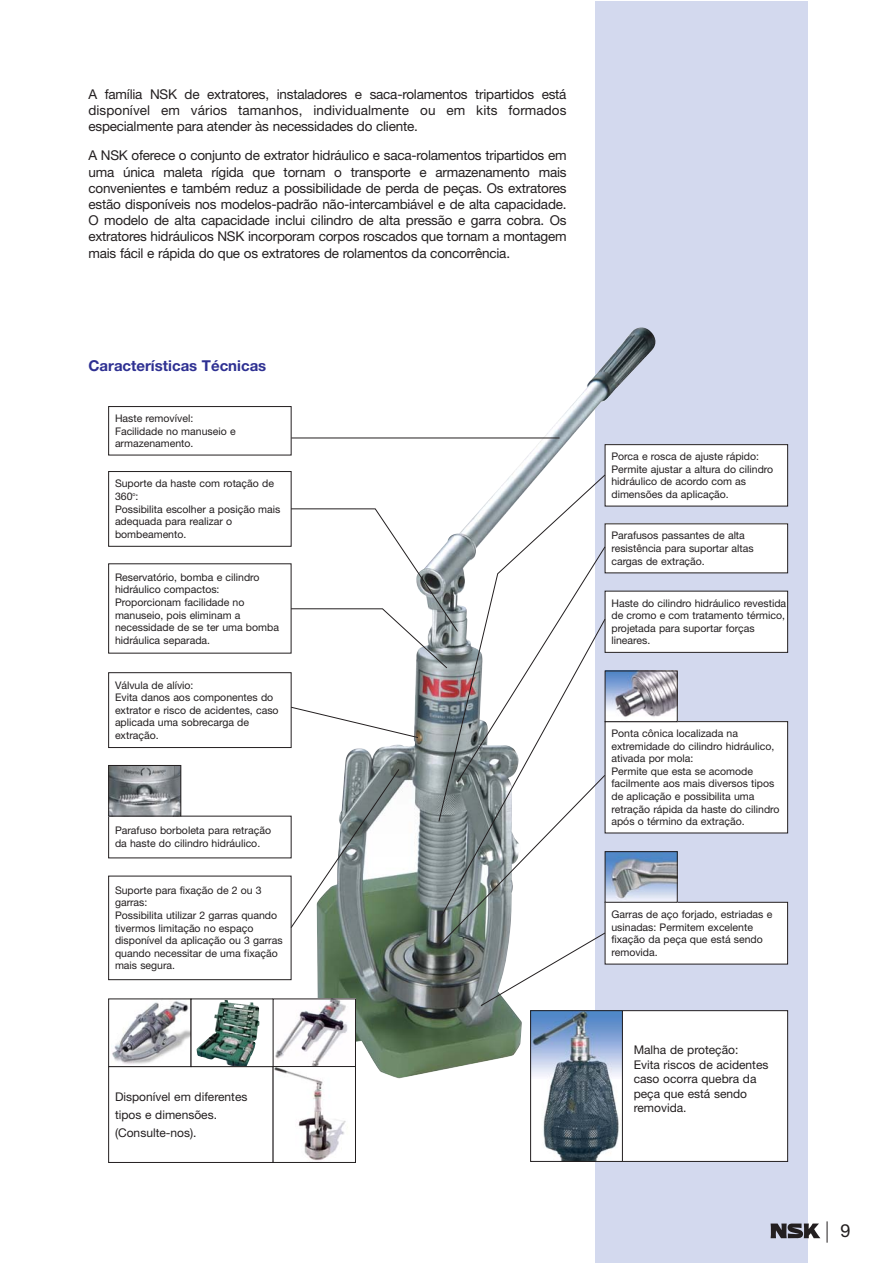
<style>
.page{position:relative;width:893px;height:1263px;background:#fff}
.page>*{position:absolute;margin:0;border:0;box-sizing:border-box;transform-origin:0 0}
.t1{font:18px "Helvetica Neue";color:#231f20}
.t2{font:700 15px "Helvetica Neue";color:#2e3092}
.t3{font:13.5px/16.2px "Helvetica Neue";letter-spacing:-.015em;color:#231f20;text-align:justify}
.t4{font:12px/14.4px "Helvetica Neue";color:#231f20}
.t5{font:10.5px/12.6px "Helvetica Neue";color:#231f20}
</style>
<div class="page">
<div style="left:596px;top:1px;width:212px;height:1262px;background:#d3d9ee"></div>
<img style="left:544px;top:327px;width:112px;height:110px">
<div style="left:108px;top:406px;width:184px;height:49px;border:1px solid #231f20"></div>
<div style="left:108px;top:471px;width:184px;height:76px;border:1px solid #231f20"></div>
<div style="left:108px;top:672px;width:184px;height:76px;border:1px solid #231f20"></div>
<div style="left:108px;top:876px;width:183px;height:104px;border:1px solid #231f20"></div>
<div style="left:108px;top:1066px;width:165px;height:97px;border:1px solid #231f20"></div>
<svg style="left:290px;top:437px;width:498px;height:528px"></svg>
<img style="left:607px;top:673px;width:69px;height:47px">
<div style="left:605px;top:671px;width:73px;height:51px;border:1px solid #231f20"></div>
<img style="left:110px;top:767px;width:69px;height:47px">
<div style="left:108px;top:765px;width:73px;height:51px;border:1px solid #231f20"></div>
<img style="left:607px;top:853px;width:69px;height:48px">
<div style="left:605px;top:851px;width:73px;height:52px;border:1px solid #231f20"></div>
<div style="left:620px;top:1011px;width:168px;height:150px;background:#fff"></div>
<div style="left:620px;top:1010px;width:168px;height:152px;border:1px solid #231f20"></div>
<img style="left:606px;top:1012px;width:15px;height:148px">
<div style="left:530px;top:1010px;width:93px;height:152px;border:1px solid #231f20"></div>
<img style="left:112px;top:1001px;width:77px;height:63px">
<div style="left:108px;top:998px;width:83px;height:69px;border:1px solid #231f20"></div>
<img style="left:196px;top:1000px;width:63px;height:65px">
<div style="left:191px;top:998px;width:83px;height:69px;border:1px solid #231f20"></div>
<svg style="left:272px;top:474px;width:334px;height:689px"></svg>
<svg style="left:827px;top:1221px;width:1px;height:22px"></svg>
<svg style="left:771px;top:1223px;width:49px;height:15px"></svg>
<p class="t3" style="left:88px;top:87px;width:480px">A família NSK de extratores, instaladores e saca-rolamentos tripartidos está disponível em vários tamanhos, individualmente ou em kits formados especialmente para atender às necessidades do cliente.</p>
<p class="t3" style="left:88px;top:149px;width:480px">A NSK oferece o conjunto de extrator hidráulico e saca-rolamentos tripartidos em uma única maleta rígida que tornam o transporte e armazenamento mais convenientes e também reduz a possibilidade de perda de peças. Os extratores estão disponíveis nos modelos-padrão não-intercambiável e de alta capacidade.<br>O modelo de alta capacidade inclui cilindro de alta pressão e garra cobra. Os extratores hidráulicos NSK incorporam corpos roscados que tornam a montagem mais fácil e rápida do que os extratores de rolamentos da concorrência.</p>
<h2 class="t2" style="left:88px;top:360px;width:179px">Características Técnicas</h2>
<p class="t5" style="left:115px;top:413px;width:122px">Haste removível:<br>Facilidade no manuseio e armazenamento.</p>
<p class="t5" style="left:115px;top:478px;width:167px">Suporte da haste com rotação de<br>360<sup>o</sup>:<br>Possibilita escolher a posição mais adequada para realizar o bombeamento.</p>
<p class="t5" style="left:115px;top:572px;width:166px">Reservatório, bomba e cilindro hidráulico compactos:<br>Proporcionam facilidade no manuseio, pois eliminam a necessidade de se ter uma bomba hidráulica separada.</p>
<p class="t5" style="left:115px;top:680px;width:165px">Válvula de alívio:<br>Evita danos aos componentes do extrator e risco de acidentes, caso aplicada uma sobrecarga de extração.</p>
<p class="t5" style="left:115px;top:825px;width:158px">Parafuso borboleta para retração da haste do cilindro hidráulico.</p>
<p class="t5" style="left:115px;top:885px;width:169px">Suporte para fixação de 2 ou 3 garras:<br>Possibilita utilizar 2 garras quando tivermos limitação no espaço disponível da aplicação ou 3 garras quando necessitar de uma fixação mais segura.</p>
<p class="t4" style="left:115px;top:1089px;width:134px;line-height:18px">Disponível em diferentes tipos e dimensões. (Consulte-nos).</p>
<p class="t5" style="left:611px;top:451px;width:163px">Porca e rosca de ajuste rápido:<br>Permite ajustar a altura do cilindro hidráulico de acordo com as dimensões da aplicação.</p>
<p class="t5" style="left:611px;top:530px;width:144px">Parafusos passantes de alta resistência para suportar altas cargas de extração.</p>
<p class="t5" style="left:611px;top:597px;width:176px">Haste do cilindro hidráulico revestida de cromo e com tratamento térmico, projetada para suportar forças lineares.</p>
<p class="t5" style="left:611px;top:728px;width:170px">Ponta cônica localizada na extremidade do cilindro hidráulico, ativada por mola:<br>Permite que esta se acomode facilmente aos mais diversos tipos de aplicação e possibilita uma retração rápida da haste do cilindro após o término da extração.</p>
<p class="t5" style="left:611px;top:909px;width:162px">Garras de aço forjado, estriadas e usinadas: Permitem excelente fixação da peça que está sendo removida.</p>
<p class="t4" style="left:634px;top:1044px;width:136px">Malha de proteção:<br>Evita riscos de acidentes caso ocorra quebra da peça que está sendo removida.</p>
<h1 class="t1" style="left:840px;top:1224px;width:12px">9</h1>
</div>
